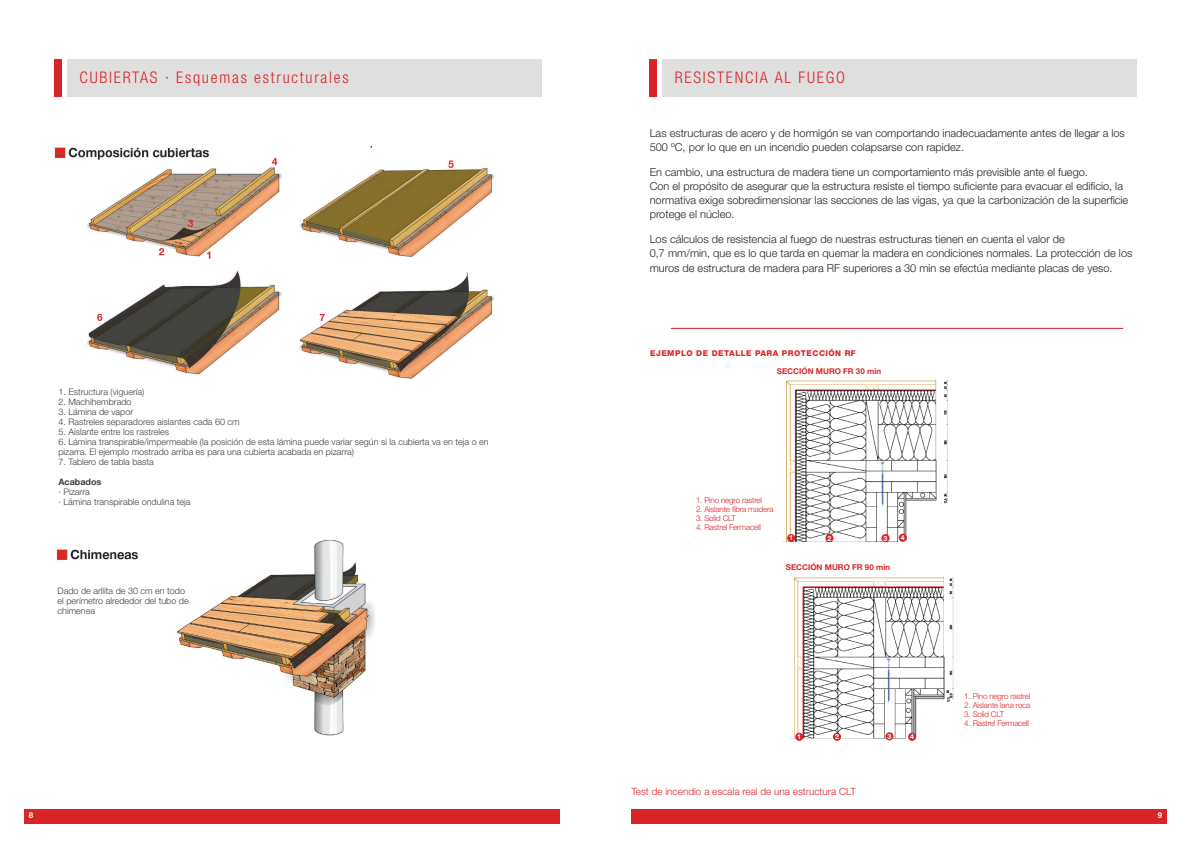
<style>
.page{position:relative;width:1191px;height:842px;background:#fff}
.page>*{position:absolute;margin:0;border:0;box-sizing:border-box;transform-origin:0 0}
.t1{font:300 condensed 16px "Helvetica Neue LT Pro";letter-spacing:.11em;color:#d92528}
.t2{font:300 11px/14px "Helvetica Neue LT Pro";color:#231f20}
.t3{font:300 10px "Helvetica Neue LT Pro";color:#d92528}
.t4{font:300 9px/10px "Helvetica Neue LT Pro";color:#3e3e3f}
.t5{font:700 9px "Helvetica Neue LT Pro";color:#3e3e3f}
.t6{font:300 8px "Helvetica Neue LT Pro";letter-spacing:-.02em;color:#d92528}
.t7{font:700 8px "Helvetica Neue LT Pro";color:#d92528}
.t8{font:800 8px "Helvetica Neue LT Pro";letter-spacing:.06em;color:#d92528}
.t9{font:700 8px "Helvetica Neue LT Pro";color:#fff}
.t10{font:700 7px "Helvetica Neue LT Pro";color:#fff}
</style>
<div class="page">
<div style="left:25px;top:809px;width:534px;height:15px;background:#d92528"></div>
<div style="left:631px;top:809px;width:535px;height:15px;background:#d92528"></div>
<img style="left:54px;top:147px;width:441px;height:224px">
<img style="left:56px;top:540px;width:319px;height:196px">
<div style="left:27px;top:716px;width:35px;height:54px;background:#fff"></div>
<div style="left:662px;top:59px;width:474px;height:38px;background:#e0dfdf"></div>
<div style="left:649px;top:59px;width:8px;height:38px;background:#d92528"></div>
<img style="left:783px;top:379px;width:165px;height:164px">
<hr style="left:671px;top:328px;width:452px;height:1px;background:#d92528">
<img style="left:790px;top:576px;width:164px;height:165px">
<div style="left:787px;top:534px;width:8px;height:8px;background:#d92528;border-radius:50%"></div>
<div style="left:825px;top:534px;width:8px;height:8px;background:#d92528;border-radius:50%"></div>
<div style="left:881px;top:534px;width:8px;height:8px;background:#d92528;border-radius:50%"></div>
<div style="left:898px;top:534px;width:9px;height:8px;background:#d92528;border-radius:50%"></div>
<div style="left:833px;top:733px;width:8px;height:8px;background:#d92528;border-radius:50%"></div>
<div style="left:885px;top:732px;width:8px;height:8px;background:#d92528;border-radius:50%"></div>
<div style="left:908px;top:733px;width:8px;height:8px;background:#d92528;border-radius:50%"></div>
<div style="left:795px;top:733px;width:8px;height:8px;background:#d92528;border-radius:50%"></div>
<div style="left:67px;top:59px;width:474px;height:38px;background:#e0dfdf"></div>
<div style="left:54px;top:59px;width:8px;height:38px;background:#d92528"></div>
<div style="left:25px;top:642px;width:59px;height:67px;background:#fff"></div>
<svg style="left:54px;top:361px;width:368px;height:18px"></svg>
<svg style="left:56px;top:575px;width:155px;height:45px"></svg>
<h1 class="t1" style="left:80px;top:68px;width:270px">CUBIERTAS · Esquemas estructurales</h1>
<p class="t4" style="left:58px;top:386px;width:88px">1. Estructura (viguería)</p>
<p class="t4" style="left:58px;top:396px;width:75px">2. Machihembrado</p>
<p class="t4" style="left:58px;top:406px;width:76px">3. Lámina de vapor</p>
<p class="t4" style="left:58px;top:416px;width:183px">4. Rastreles separadores aislantes cada 60 cm</p>
<p class="t4" style="left:58px;top:426px;width:112px">5. Aislante entre los rastreles</p>
<p class="t4" style="left:58px;top:436px;width:432px">6. Lámina transpirable/impermeable (la posición de esta lámina puede variar según si la cubierta va en teja o en pizarra. El ejemplo mostrado arriba es para una cubierta acabada en pizarra)</p>
<p class="t4" style="left:58px;top:456px;width:97px">7. Tablero de tabla basta</p>
<p class="t5" style="left:58px;top:476px;width:44px">Acabados</p>
<p class="t4" style="left:58px;top:486px;width:134px">· Pizarra<br>· Lámina transpirable ondulina teja</p>
<p class="t4" style="left:58px;top:586px;width:133px">Dado de arllita de 30 cm en todo el perímetro alrededor del tubo de chimenea</p>
<h1 class="t1" style="left:675px;top:68px;width:172px">RESISTENCIA AL FUEGO</h1>
<p class="t2" style="left:649px;top:126px;width:476px">Las estructuras de acero y de hormigón se van comportando inadecuadamente antes de llegar a los<br>500 ºC, por lo que en un incendio pueden colapsarse con rapidez.</p>
<p class="t2" style="left:649px;top:165px;width:480px">En cambio, una estructura de madera tiene un comportamiento más previsible ante el fuego.<br>Con el propósito de asegurar que la estructura resiste el tiempo suficiente para evacuar el edificio, la normativa exige sobredimensionar las secciones de las vigas, ya que la carbonización de la superficie protege el núcleo.</p>
<p class="t2" style="left:649px;top:232px;width:484px">Los cálculos de resistencia al fuego de nuestras estructuras tienen en cuenta el valor de<br>0,7 mm/min, que es lo que tarda en quemar la madera en condiciones normales. La protección de los</p>
<p class="t2" style="left:649px;top:261px;width:464px">muros de estructura de madera para RF superiores a 30 min se efectúa mediante placas de yeso.</p>
<p class="t8" style="left:650px;top:348px;width:207px">EJEMPLO DE DETALLE PARA PROTECCIÓN RF</p>
<p class="t7" style="left:777px;top:366px;width:106px">SECCIÓN MURO FR 30 min</p>
<p class="t6" style="left:696px;top:495px;width:68px">1. Pino negro rastrel</p>
<p class="t6" style="left:696px;top:504px;width:79px">2. Aislante fibra madera</p>
<p class="t6" style="left:696px;top:513px;width:42px">3. Solid CLT</p>
<p class="t6" style="left:696px;top:522px;width:66px">4. Rastrel Fermacell</p>
<p class="t10" style="left:789px;top:533px;width:5px">1</p>
<p class="t10" style="left:827px;top:534px;width:5px">2</p>
<p class="t10" style="left:883px;top:534px;width:5px">3</p>
<p class="t10" style="left:901px;top:533px;width:5px">4</p>
<p class="t7" style="left:786px;top:562px;width:106px">SECCIÓN MURO FR 90 min</p>
<p class="t10" style="left:797px;top:732px;width:5px">1</p>
<p class="t10" style="left:835px;top:732px;width:5px">2</p>
<p class="t10" style="left:887px;top:732px;width:5px">3</p>
<p class="t10" style="left:910px;top:732px;width:5px">4</p>
<p class="t3" style="left:631px;top:785px;width:226px">Test de incendio a escala real de una estructura CLT</p>
<p class="t6" style="left:964px;top:692px;width:68px">1. Pino negro rastrel</p>
<p class="t6" style="left:964px;top:701px;width:68px">2. Aislante lana roca</p>
<p class="t6" style="left:964px;top:710px;width:42px">3. Solid CLT</p>
<p class="t6" style="left:964px;top:719px;width:66px">4. Rastrel Fermacell</p>
<p class="t9" style="left:29px;top:810px;width:6px">8</p>
<p class="t9" style="left:1157px;top:810px;width:6px">9</p>
</div>
